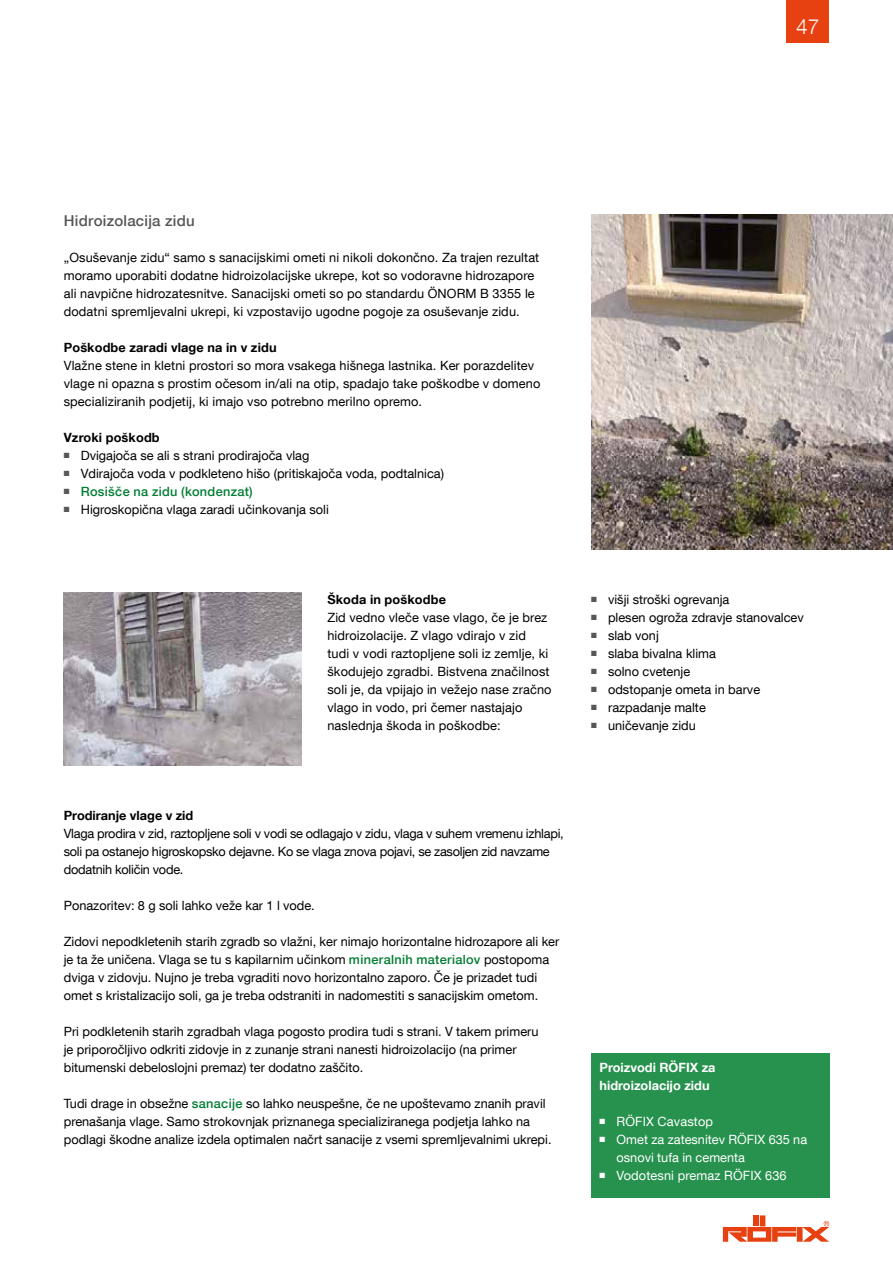
<style>
.page{position:relative;width:893px;height:1263px;background:#fff}
.page>*{position:absolute;margin:0;border:0;box-sizing:border-box;transform-origin:0 0}
.t1{font:300 21px "Helvetica Neue LT Com";color:#fff}
.t2{font:500 15px "Helvetica Neue LT Com";letter-spacing:.015em;color:#575756}
.t3{font:12.75px/18px "Helvetica Neue LT Com";color:#000}
.t4{font:12.75px/18px "Helvetica Neue LT Com";letter-spacing:-.02em;color:#000}
.t5{font:12.75px/18px "Helvetica Neue LT Com";color:#fff}
.t6{font:700 12.75px "Helvetica Neue LT Com";letter-spacing:.01em;color:#000}
.t7{font:700 12.75px/18px "Helvetica Neue LT Com";color:#fff}
.t8{font:500 12.75px "Helvetica Neue LT Com";letter-spacing:.025em;color:#007d32}
.s1{color:#575756}
.s2{font-weight:500;color:#007d32}
</style>
<div class="page">
<div style="left:787px;top:0;width:42px;height:43px;background:#e74011"></div>
<div style="left:760px;top:1215px;width:5px;height:11px;background:#e74011"></div>
<div style="left:753px;top:1215px;width:6px;height:11px;background:#e74011"></div>
<svg style="left:723px;top:1221px;width:106px;height:21px"></svg>
<img style="left:591px;top:215px;width:302px;height:335px">
<img style="left:64px;top:593px;width:238px;height:173px">
<div style="left:591px;top:1054px;width:238px;height:144px;background:#27914e"></div>
<h1 class="t1" style="left:796px;top:13px;width:25px">47</h1>
<p class="t2" style="left:64px;top:211px;width:132px">Hidroizolacija zidu</p>
<p class="t3" style="left:64px;top:248px;width:477px">„Osuševanje zidu“ samo s sanacijskimi ometi ni nikoli dokončno. Za trajen rezultat moramo uporabiti dodatne hidroizolacijske ukrepe, kot so vodoravne hidrozapore ali navpične hidrozatesnitve. Sanacijski ometi so po standardu ÖNORM B 3355 le dodatni spremljevalni ukrepi, ki vzpostavijo ugodne pogoje za osuševanje zidu.</p>
<p class="t6" style="left:64px;top:339px;width:214px">Poškodbe zaradi vlage na in v zidu</p>
<p class="t3" style="left:64px;top:356px;width:478px">Vlažne stene in kletni prostori so mora vsakega hišnega lastnika. Ker porazdelitev vlage ni opazna s prostim očesom in/ali na otip, spadajo take poškodbe v domeno specializiranih podjetij, ki imajo vso potrebno merilno opremo.</p>
<p class="t6" style="left:64px;top:429px;width:97px">Vzroki poškodb</p>
<p class="t3" style="left:64px;top:446px;width:247px"><span class="s1">■</span> Dvigajoča se ali s strani prodirajoča vlag</p>
<p class="t3" style="left:64px;top:464px;width:382px"><span class="s1">■</span> Vdirajoča voda v podkleteno hišo (pritiskajoča voda, podtalnica)</p>
<p class="t8" style="left:64px;top:484px;width:191px"><span class="s1">■</span> Rosišče na zidu (kondenzat)</p>
<p class="t3" style="left:64px;top:500px;width:267px"><span class="s1">■</span> Higroskopična vlaga zaradi učinkovanja soli</p>
<p class="t6" style="left:327px;top:591px;width:120px">Škoda in poškodbe</p>
<p class="t3" style="left:327px;top:608px;width:226px">Zid vedno vleče vase vlago, če je brez hidroizolacije. Z vlago vdirajo v zid<br>tudi v vodi raztopljene soli iz zemlje, ki škodujejo zgradbi. Bistvena značilnost soli je, da vpijajo in vežejo nase zračno vlago in vodo, pri čemer nastajajo naslednja škoda in poškodbe:</p>
<p class="t3" style="left:591px;top:590px;width:140px"><span class="s1">■</span> višji stroški ogrevanja</p>
<p class="t3" style="left:591px;top:608px;width:214px"><span class="s1">■</span> plesen ogroža zdravje stanovalcev</p>
<p class="t3" style="left:591px;top:626px;width:69px"><span class="s1">■</span> slab vonj</p>
<p class="t3" style="left:591px;top:644px;width:126px"><span class="s1">■</span> slaba bivalna klima</p>
<p class="t3" style="left:591px;top:662px;width:101px"><span class="s1">■</span> solno cvetenje</p>
<p class="t3" style="left:591px;top:680px;width:171px"><span class="s1">■</span> odstopanje ometa in barve</p>
<p class="t3" style="left:591px;top:698px;width:116px"><span class="s1">■</span> razpadanje malte</p>
<p class="t3" style="left:591px;top:716px;width:106px"><span class="s1">■</span> uničevanje zidu</p>
<p class="t6" style="left:64px;top:807px;width:131px">Prodiranje vlage v zid</p>
<p class="t4" style="left:64px;top:824px;width:501px">Vlaga prodira v zid, raztopljene soli v vodi se odlagajo v zidu, vlaga v suhem vremenu izhlapi, soli pa ostanejo higroskopsko dejavne. Ko se vlaga znova pojavi, se zasoljen zid navzame dodatnih količin vode.</p>
<p class="t3" style="left:64px;top:896px;width:253px">Ponazoritev: 8 g soli lahko veže kar 1 l vode.</p>
<p class="t3" style="left:64px;top:932px;width:497px">Zidovi nepodkletenih starih zgradb so vlažni, ker nimajo horizontalne hidrozapore ali ker je ta že uničena. Vlaga se tu s kapilarnim učinkom <span class="s2">mineralnih materialov</span> postopoma dviga v zidovju. Nujno je treba vgraditi novo horizontalno zaporo. Če je prizadet tudi omet s kristalizacijo soli, ga je treba odstraniti in nadomestiti s sanacijskim ometom.</p>
<p class="t3" style="left:64px;top:1022px;width:476px">Pri podkletenih starih zgradbah vlaga pogosto prodira tudi s strani. V takem primeru je priporočljivo odkriti zidovje in z zunanje strani nanesti hidroizolacijo (na primer bitumenski debeloslojni premaz) ter dodatno zaščito.</p>
<p class="t3" style="left:64px;top:1094px;width:489px">Tudi drage in obsežne <span class="s2">sanacije</span> so lahko neuspešne, če ne upoštevamo znanih pravil prenašanja vlage. Samo strokovnjak priznanega specializiranega podjetja lahko na podlagi škodne analize izdela optimalen načrt sanacije z vsemi spremljevalnimi ukrepi.</p>
<p class="t7" style="left:600px;top:1058px;width:118px">Proizvodi RÖFIX za hidroizolacijo zidu</p>
<p class="t5" style="left:600px;top:1112px;width:115px">■ RÖFIX Cavastop</p>
<p class="t5" style="left:617px;top:1130px;width:192px;text-indent:-17px">■ Omet za zatesnitev RÖFIX 635 na osnovi tufa in cementa</p>
<p class="t5" style="left:600px;top:1166px;width:189px">■ Vodotesni premaz RÖFIX 636</p>
</div>
